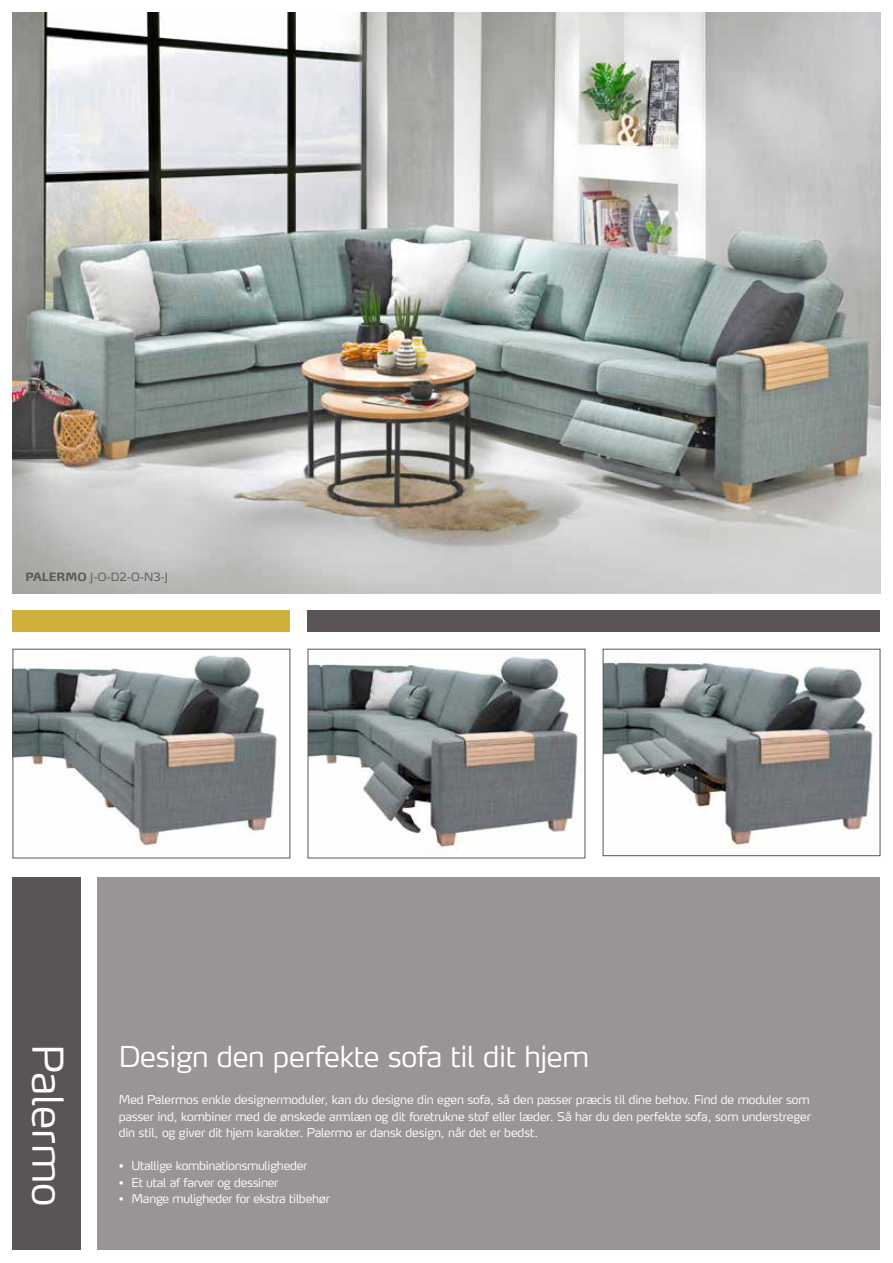
<style>
.page{position:relative;width:893px;height:1263px;background:#fff}
.page>*{position:absolute;margin:0;border:0;box-sizing:border-box;transform-origin:0 0}
.t1{font:300 42px "Max LF";color:#fff}
.t2{font:300 28.5px "Max LF";letter-spacing:-.01em;color:#fff}
.t3{font:300 12px/16.5px "Max LF";letter-spacing:-.02em;color:#fff;text-align:justify}
.t4{font:300 11.25px "Max LF";color:#5b5454}
.s1{font-weight:700}
</style>
<div class="page">
<img style="left:13px;top:13px;width:867px;height:580px">
<div style="left:98px;top:877px;width:782px;height:373px;background:#999596"></div>
<img style="left:15px;top:655px;width:262px;height:191px">
<div style="left:13px;top:649px;width:277px;height:209px;border:1px solid #5b5454"></div>
<img style="left:310px;top:656px;width:271px;height:194px">
<div style="left:308px;top:649px;width:277px;height:209px;border:1px solid #5b5454"></div>
<img style="left:605px;top:661px;width:268px;height:188px">
<div style="left:603px;top:649px;width:277px;height:207px;border:1px solid #5b5454"></div>
<div style="left:308px;top:610px;width:572px;height:22px;background:#5b5454"></div>
<div style="left:13px;top:610px;width:277px;height:22px;background:#cfaf3e"></div>
<div style="left:13px;top:877px;width:68px;height:373px;background:#5b5454"></div>
<p class="t4" style="left:25px;top:570px;width:144px"><span class="s1">PALERMO</span> J-O-D2-O-N3-J</p>
<h1 class="t1" style="left:74px;top:1044px;width:164px;rotate:90deg">Palermo</h1>
<h2 class="t2" style="left:119px;top:1039px;width:472px">Design den perfekte sofa til dit hjem</h2>
<p class="t3" style="left:119px;top:1091px;width:694px">Med Palermos enkle designermoduler, kan du designe din egen sofa, så den passer præcis til dine behov. Find de moduler som passer ind, kombiner med de ønskede armlæn og dit foretrukne stof eller læder. Så har du den perfekte sofa, som understreger din stil, og giver dit hjem karakter. Palermo er dansk design, når det er bedst.</p>
<p class="t3" style="left:119px;top:1157px;width:190px">• Utallige kombinationsmuligheder</p>
<p class="t3" style="left:119px;top:1174px;width:161px">• Et utal af farver og dessiner</p>
<p class="t3" style="left:119px;top:1190px;width:213px">• Mange muligheder for ekstra tilbehør</p>
</div>
